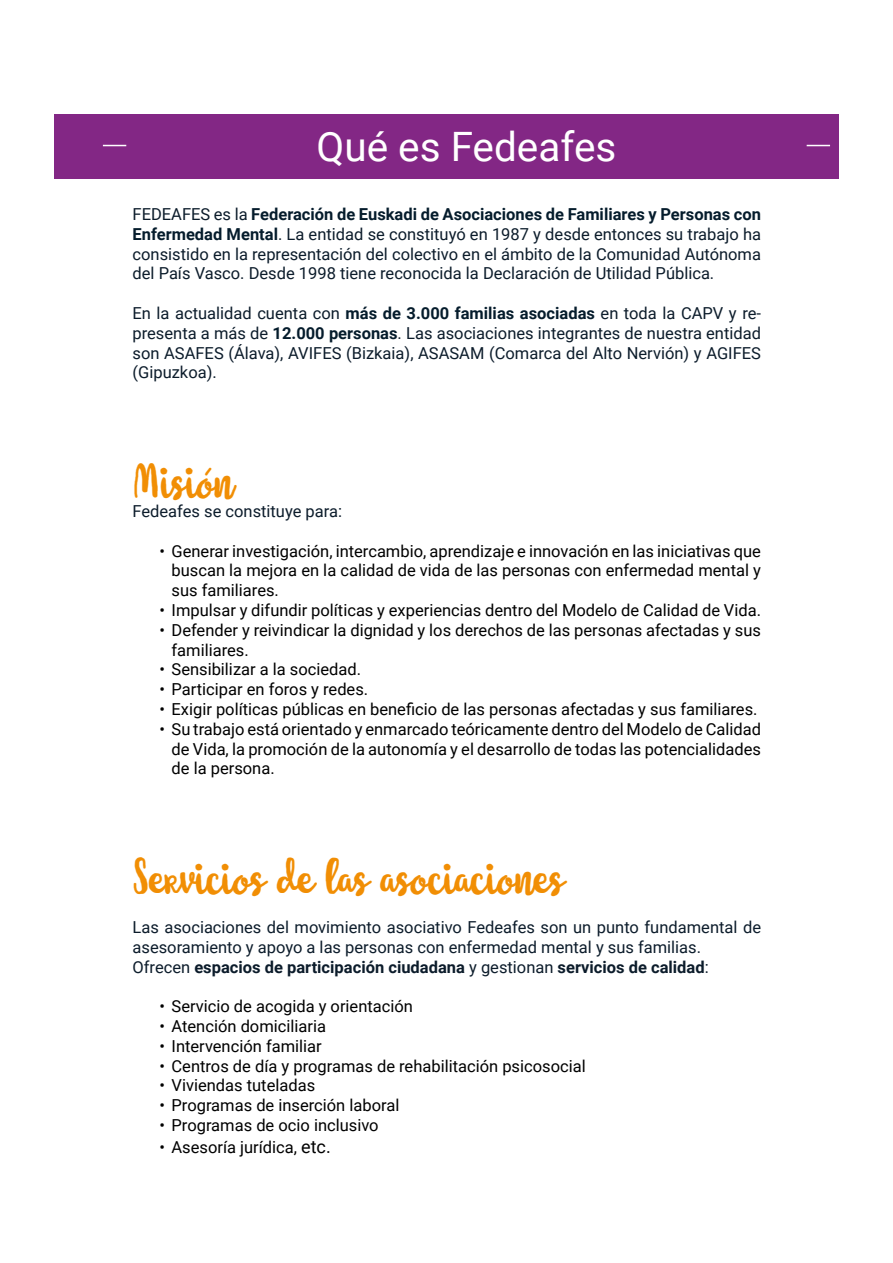
<style>
.page{position:relative;width:893px;height:1263px;background:#fff}
.page>*{position:absolute;margin:0;border:0;box-sizing:border-box;transform-origin:0 0}
.t1{font:49.5px "Molleat";color:#f18e04}
.t2{font:40.5px "Roboto";color:#fff}
.t3{font:16.5px/19.8px "Roboto";color:#000;text-align:justify}
.t4{font:16.5px/19.8px "Roboto";color:#0c1c2b;text-align:justify}
.s1{font-weight:700;color:#051c2c}
.s2{font-weight:700}
.s3{font-size:18px}
</style>
<div class="page">
<div style="left:54px;top:114px;width:785px;height:64px;background:#832785"></div>
<svg style="left:103px;top:145px;width:23px;height:1px"></svg>
<svg style="left:807px;top:145px;width:23px;height:1px"></svg>
<h2 class="t2" style="left:317px;top:118px;width:301px">Qué es Fedeafes</h2>
<p class="t4" style="left:133px;top:204px;width:630px">FEDEAFES es la <span class="s1">Federación de Euskadi de Asociaciones de Familiares y Personas con Enfermedad Mental</span>. La entidad se constituyó en 1987 y desde entonces su trabajo ha consistido en la representación del colectivo en el ámbito de la Comunidad Autónoma del País Vasco. Desde 1998 tiene reconocida la Declaración de Utilidad Pública.</p>
<p class="t4" style="left:133px;top:303px;width:630px">En la actualidad cuenta con <span class="s1">más de 3.000 familias asociadas</span> en toda la CAPV y re&shy;presenta a más de <span class="s1">12.000 personas</span>. Las asociaciones integrantes de nuestra entidad son ASAFES (Álava), AVIFES (Bizkaia), ASASAM (Comarca del Alto Nervión) y AGIFES (Gipuzkoa).</p>
<h1 class="t1" style="left:133px;top:452px;width:103px">Misión</h1>
<p class="t4" style="left:133px;top:501px;width:211px">Fedeafes se constituye para:</p>
<p class="t3" style="left:172px;top:540px;width:591px;text-indent:-12px">• Generar investigación, intercambio, aprendizaje e innovación en las iniciativas que buscan la mejora en la calidad de vida de las personas con enfermedad mental y sus familiares.</p>
<p class="t3" style="left:160px;top:600px;width:603px">• Impulsar y difundir políticas y experiencias dentro del Modelo de Calidad de Vida.</p>
<p class="t3" style="left:172px;top:619px;width:591px;text-indent:-12px">• Defender y reivindicar la dignidad y los derechos de las personas afectadas y sus familiares.</p>
<p class="t3" style="left:160px;top:659px;width:203px">• Sensibilizar a la sociedad.</p>
<p class="t3" style="left:160px;top:679px;width:210px">• Participar en foros y redes.</p>
<p class="t3" style="left:160px;top:699px;width:599px">• Exigir políticas públicas en beneficio de las personas afectadas y sus familiares.</p>
<p class="t3" style="left:172px;top:718px;width:591px;text-indent:-12px">• Su trabajo está orientado y enmarcado teóricamente dentro del Modelo de Calidad de Vida, la promoción de la autonomía y el desarrollo de todas las potencialidades de la persona.</p>
<h1 class="t1" style="left:133px;top:848px;width:434px">Servicios de las asociaciones</h1>
<p class="t4" style="left:133px;top:916px;width:630px;text-align:left">Las asociaciones del movimiento asociativo Fedeafes son un punto fundamental de asesoramiento y apoyo a las personas con enfermedad mental y sus familias.<br>Ofrecen <span class="s2">espacios de participación ciudadana</span> y gestionan <span class="s2">servicios de calidad</span>:</p>
<p class="t3" style="left:160px;top:996px;width:255px">• Servicio de acogida y orientación</p>
<p class="t3" style="left:160px;top:1015px;width:168px">• Atención domiciliaria</p>
<p class="t3" style="left:160px;top:1035px;width:164px">• Intervención familiar</p>
<p class="t3" style="left:160px;top:1055px;width:428px">• Centros de día y programas de rehabilitación psicosocial</p>
<p class="t3" style="left:160px;top:1075px;width:157px">• Viviendas tuteladas</p>
<p class="t3" style="left:160px;top:1095px;width:241px">• Programas de inserción laboral</p>
<p class="t3" style="left:160px;top:1114px;width:221px">• Programas de ocio inclusivo</p>
<p class="t3" style="left:160px;top:1136px;width:173px">• Asesoría jurídica, <span class="s3">etc.</span></p>
</div>
